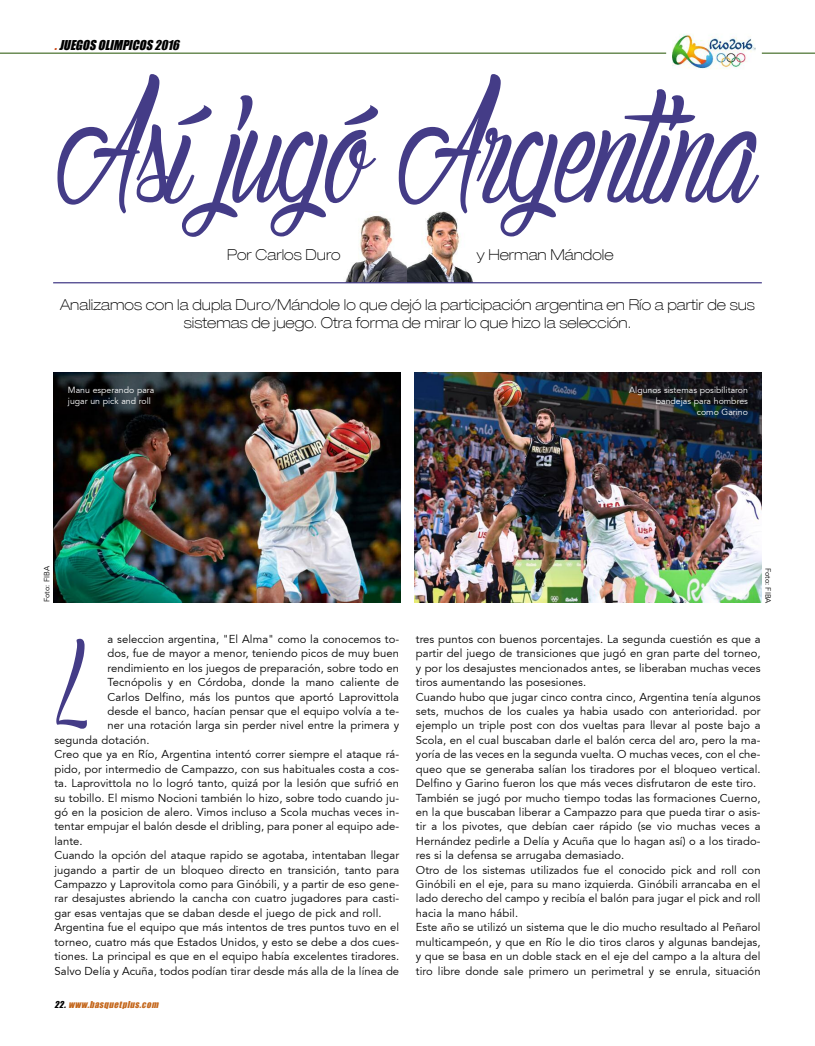
<style>
.page{position:relative;width:815px;height:1046px;background:#fff}
.page>*{position:absolute;margin:0;border:0;box-sizing:border-box;transform-origin:0 0}
.t1{font:173.75px "Authentic Hilton";color:#443c87}
.t2{font:112.5px "Authentic Hilton";color:#443c87}
.t3{font:100 expanded 15px/18px "Helvetica 33";color:#000;text-align:center}
.t4{font:italic 12.5px "Impact";color:#000}
.t5{font:11.25px/14.4px "Expo Book S Si";letter-spacing:.005em;color:#000}
.t6{font:8.75px/11.2px "Expo Book S Si";color:#fff}
.t7{font:italic 8.75px "Impact";color:#c4671c}
.t8{font:7.5px "Expo Book S Si";color:#000}
.s1{color:#cd4d1d}
.s2{color:#000}
</style>
<div class="page">
<hr style="left:0;top:53px;width:815px;height:1px;background:#4d7433">
<div style="left:666px;top:34px;width:96px;height:39px;background:#fff;border-radius:7px"></div>
<img style="left:672px;top:34px;width:84px;height:35px">
<img style="left:345px;top:212px;width:128px;height:70px">
<hr style="left:53px;top:282px;width:709px;height:1px;background:#443c87">
<img style="left:53px;top:372px;width:347px;height:230px">
<img style="left:415px;top:372px;width:347px;height:230px">
<p class="t4" style="left:54px;top:38px;width:129px"><span class="s1">.</span> JUegOS OLIMPICOS 2016</p>
<h1 class="t1" style="left:57px;top:72px;width:702px">Así jugó Argentina</h1>
<h3 class="t3" style="left:227px;top:247px;width:115px">Por Carlos Duro</h3>
<h3 class="t3" style="left:477px;top:247px;width:138px">y Herman Mándole</h3>
<h3 class="t3" style="left:60px;top:297px;width:696px">Analizamos con la dupla Duro/Mándole lo que dejó la participación argentina en Río a partir de sus sistemas de juego. Otra forma de mirar lo que hizo la selección.</h3>
<p class="t6" style="left:68px;top:385px;width:88px">Manu esperando para jugar un pick and roll</p>
<p class="t6" style="left:629px;top:385px;width:120px;text-align:right">Algunos sistemas posibilitaron bandejas para hombres<br>como Garino</p>
<p class="t8" style="left:44px;top:602px;width:37px;rotate:-90deg">Foto: FIBA</p>
<p class="t8" style="left:771px;top:567px;width:37px;rotate:90deg">Foto: FIBA</p>
<p class="t5" style="left:108px;top:633px;width:293px">a seleccion argentina, "El Alma" como la conocemos to-</p>
<p class="t5" style="left:108px;top:647px;width:293px">dos, fue de mayor a menor, teniendo picos de muy buen</p>
<p class="t5" style="left:108px;top:661px;width:293px">rendimiento en los juegos de preparación, sobre todo en</p>
<p class="t5" style="left:108px;top:676px;width:293px">Tecnópolis y en Córdoba, donde la mano caliente de</p>
<p class="t5" style="left:108px;top:690px;width:293px">Carlos Delfino, más los puntos que aportó Laprovittola</p>
<p class="t5" style="left:108px;top:705px;width:293px">desde el banco, hacían pensar que el equipo volvía a te-</p>
<p class="t5" style="left:108px;top:719px;width:293px">ner una rotación larga sin perder nivel entre la primera y</p>
<p class="t5" style="left:54px;top:733px;width:97px">segunda dotación.</p>
<p class="t5" style="left:54px;top:748px;width:346px">Creo que ya en Río, Argentina intentó correr siempre el ataque rá-</p>
<p class="t5" style="left:54px;top:762px;width:346px">pido, por intermedio de Campazzo, con sus habituales costa a cos-</p>
<p class="t5" style="left:54px;top:777px;width:346px">ta. Laprovittola no lo logró tanto, quizá por la lesión que sufrió en</p>
<p class="t5" style="left:54px;top:791px;width:346px">su tobillo. El mismo Nocioni también lo hizo, sobre todo cuando ju-</p>
<p class="t5" style="left:54px;top:806px;width:346px">gó en la posicion de alero. Vimos incluso a Scola muchas veces in-</p>
<p class="t5" style="left:54px;top:820px;width:346px">tentar empujar el balón desde el dribling, para poner al equipo ade-</p>
<p class="t5" style="left:54px;top:834px;width:30px">lante.</p>
<p class="t5" style="left:54px;top:849px;width:346px">Cuando la opción del ataque rapido se agotaba, intentaban llegar</p>
<p class="t5" style="left:54px;top:863px;width:346px">jugando a partir de un bloqueo directo en transición, tanto para</p>
<p class="t5" style="left:54px;top:878px;width:346px">Campazzo y Laprovitola como para Ginóbili, y a partir de eso gene-</p>
<p class="t5" style="left:54px;top:892px;width:346px">rar desajustes abriendo la cancha con cuatro jugadores para casti-</p>
<p class="t5" style="left:54px;top:906px;width:329px">gar esas ventajas que se daban desde el juego de pick and roll.</p>
<p class="t5" style="left:54px;top:921px;width:346px">Argentina fue el equipo que más intentos de tres puntos tuvo en el</p>
<p class="t5" style="left:54px;top:935px;width:346px">torneo, cuatro más que Estados Unidos, y esto se debe a dos cues-</p>
<p class="t5" style="left:54px;top:950px;width:346px">tiones. La principal es que en el equipo había excelentes tiradores.</p>
<p class="t5" style="left:54px;top:964px;width:346px">Salvo Delía y Acuña, todos podían tirar desde más alla de la línea de</p>
<h2 class="t2" style="left:54px;top:634px;width:24px">L</h2>
<p class="t7" style="left:54px;top:999px;width:107px"><span class="s2">22.</span> www.basquetplus.com</p>
<p class="t5" style="left:416px;top:633px;width:346px">tres puntos con buenos porcentajes. La segunda cuestión es que a partir del juego de transiciones que jugó en gran parte del torneo, y por los desajustes mencionados antes, se liberaban muchas veces tiros aumentando las posesiones.<br>Cuando hubo que jugar cinco contra cinco, Argentina tenía algunos sets, muchos de los cuales ya habia usado con anterioridad. por ejemplo un triple post con dos vueltas para llevar al poste bajo a Scola, en el cual buscaban darle el balón cerca del aro, pero la ma&shy;yoría de las veces en la segunda vuelta. O muchas veces, con el che&shy;queo que se generaba salían los tiradores por el bloqueo vertical.<br>Delfino y Garino fueron los que más veces disfrutaron de este tiro.<br>También se jugó por mucho tiempo todas las formaciones Cuerno, en la que buscaban liberar a Campazzo para que pueda tirar o asis&shy;tir a los pivotes, que debían caer rápido (se vio muchas veces a Hernández pedirle a Delía y Acuña que lo hagan así) o a los tirado&shy;res si la defensa se arrugaba demasiado.<br>Otro de los sistemas utilizados fue el conocido pick and roll con Ginóbili en el eje, para su mano izquierda. Ginóbili arrancaba en el lado derecho del campo y recibía el balón para jugar el pick and roll hacia la mano hábil.<br>Este año se utilizó un sistema que le dio mucho resultado al Peñarol multicampeón, y que en Río le dio tiros claros y algunas bandejas, y que se basa en un doble stack en el eje del campo a la altura del tiro libre donde sale primero un perimetral y se enrula, situación</p>
</div>
